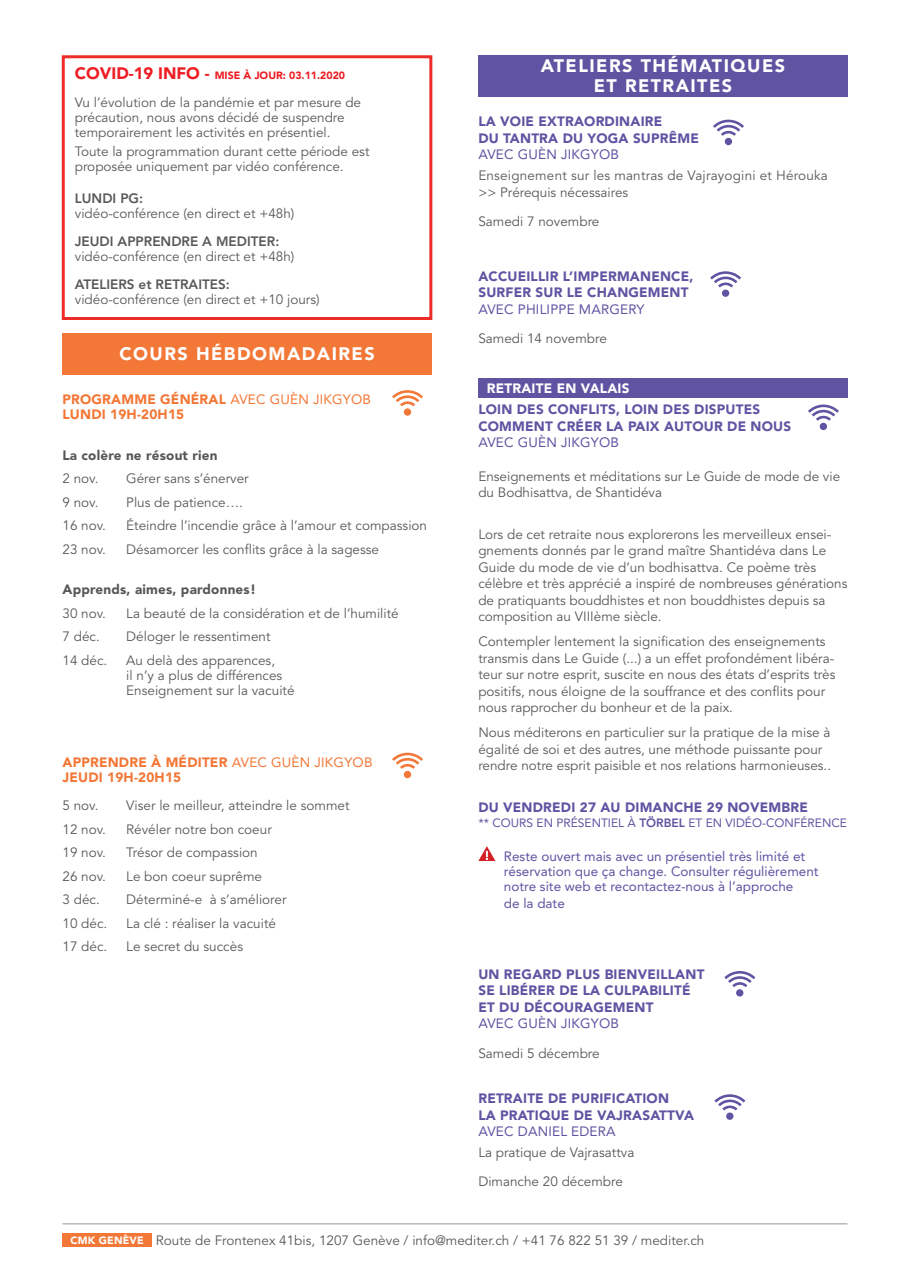
<style>
.page{position:relative;width:910px;height:1280px;background:#fff}
.page>*{position:absolute;margin:0;border:0;box-sizing:border-box;transform-origin:0 0}
.t1{font:900 18px/19.5px "Avenir";letter-spacing:.08em;color:#fff;text-align:center}
.t2{font:13.5px/16.5px "Avenir";color:#57585a}
.t3{font:900 13.5px/16.5px "Avenir";letter-spacing:.015em;color:#6053a2}
.t4{font:13.5px/15px "Avenir";color:#6053a2}
.t5{font:900 13.5px/15px "Avenir";letter-spacing:.015em;color:#f37736}
.t6{font:900 13.5px "Avenir";letter-spacing:.015em;color:#57585a}
.t7{font:900 13.5px "Avenir";letter-spacing:.015em;color:#fff}
.t8{font:12px "Avenir";color:#6053a2}
.t9{font:900 10.5px "Avenir";color:#ee1d23}
.t10{font:900 10.5px "Avenir";letter-spacing:.015em;color:#fff}
.s1{font-size:16.5px}
.s2{font-weight:800}
.s3{font-weight:400}
</style>
<div class="page">
<hr style="left:63px;top:1223px;width:784px;height:1px;background:#939598">
<div style="left:63px;top:333px;width:369px;height:41px;background:#f37736"></div>
<div style="left:63px;top:1233px;width:89px;height:14px;background:#f37736"></div>
<svg style="left:392px;top:390px;width:31px;height:26px"></svg>
<svg style="left:392px;top:753px;width:31px;height:25px"></svg>
<div style="left:478px;top:55px;width:369px;height:41px;background:#6053a2"></div>
<div style="left:478px;top:378px;width:369px;height:20px;background:#6053a2"></div>
<svg style="left:478px;top:846px;width:17px;height:15px"></svg>
<svg style="left:713px;top:120px;width:31px;height:25px"></svg>
<svg style="left:710px;top:271px;width:31px;height:26px"></svg>
<svg style="left:808px;top:405px;width:31px;height:25px"></svg>
<svg style="left:724px;top:971px;width:31px;height:25px"></svg>
<svg style="left:714px;top:1094px;width:31px;height:26px"></svg>
<div style="left:62px;top:55px;width:370px;height:265px;border:3px solid #ee2d29"></div>
<p class="t9" style="left:75px;top:69px;width:272px"><span class="s1">COVID-19 INFO -</span> MISE À JOUR: 03.11.2020</p>
<p class="t2" style="left:75px;top:95px;width:288px;line-height:15px">Vu l’évolution de la pandémie et par mesure de précaution, nous avons décidé de suspendre temporairement les activités en présentiel.</p>
<p class="t2" style="left:75px;top:144px;width:296px;line-height:15px">Toute la programmation durant cette période est proposée uniquement par vidéo conférence.</p>
<p class="t2" style="left:75px;top:191px;width:221px;line-height:15px"><span class="s2">LUNDI PG:<br></span>vidéo-conférence (en direct et +48h)</p>
<p class="t2" style="left:75px;top:234px;width:221px;line-height:15px"><span class="s2">JEUDI APPRENDRE A MEDITER: </span>vidéo-conférence (en direct et +48h)</p>
<p class="t2" style="left:75px;top:277px;width:246px;line-height:15px"><span class="s2">ATELIERS et RETRAITES: </span>vidéo-conférence (en direct et +10 jours)</p>
<p class="t1" style="left:119px;top:344px;width:257px">COURS HÉBDOMADAIRES</p>
<p class="t5" style="left:63px;top:392px;width:310px">PROGRAMME GÉNÉRAL <span class="s3">AVEC GUÈN JIKGYOB<br></span>LUNDI 19H-20H15</p>
<p class="t6" style="left:63px;top:447px;width:157px">La colère ne résout rien</p>
<p class="t2" style="left:63px;top:471px;width:38px">2 nov.</p>
<p class="t2" style="left:126px;top:471px;width:124px">Gérer sans s’énerver</p>
<p class="t2" style="left:63px;top:494px;width:38px">9 nov.</p>
<p class="t2" style="left:126px;top:494px;width:118px">Plus de patience….</p>
<p class="t2" style="left:63px;top:518px;width:45px">16 nov.</p>
<p class="t2" style="left:126px;top:518px;width:302px">Éteindre l’incendie grâce à l’amour et compassion</p>
<p class="t2" style="left:63px;top:541px;width:45px">23 nov.</p>
<p class="t2" style="left:126px;top:541px;width:254px">Désamorcer les conflits grâce à la sagesse</p>
<p class="t6" style="left:63px;top:581px;width:195px">Apprends, aimes, pardonnes!</p>
<p class="t2" style="left:63px;top:605px;width:45px">30 nov.</p>
<p class="t2" style="left:126px;top:605px;width:274px">La beauté de la considération et de l’humilité</p>
<p class="t2" style="left:63px;top:629px;width:39px">7 déc.</p>
<p class="t2" style="left:126px;top:629px;width:146px">Déloger le ressentiment</p>
<p class="t2" style="left:63px;top:652px;width:46px">14 déc.</p>
<p class="t2" style="left:126px;top:653px;width:170px;line-height:15px">Au delà des apparences,<br>il n’y a plus de différences<br>Enseignement sur la vacuité</p>
<p class="t5" style="left:63px;top:755px;width:312px">APPRENDRE À MÉDITER <span class="s3">AVEC GUÈN JIKGYOB<br></span>JEUDI 19H-20H15</p>
<p class="t2" style="left:63px;top:797px;width:38px">5 nov.</p>
<p class="t2" style="left:126px;top:797px;width:225px">Viser le meilleur, atteindre le sommet</p>
<p class="t2" style="left:63px;top:821px;width:45px">12 nov.</p>
<p class="t2" style="left:126px;top:821px;width:147px">Révéler notre bon coeur</p>
<p class="t2" style="left:63px;top:844px;width:45px">19 nov.</p>
<p class="t2" style="left:126px;top:844px;width:133px">Trésor de compassion</p>
<p class="t2" style="left:63px;top:868px;width:45px">26 nov.</p>
<p class="t2" style="left:126px;top:868px;width:137px">Le bon coeur suprême</p>
<p class="t2" style="left:63px;top:891px;width:39px">3 déc.</p>
<p class="t2" style="left:126px;top:891px;width:162px">Déterminé-e à s’améliorer</p>
<p class="t2" style="left:63px;top:915px;width:46px">10 déc.</p>
<p class="t2" style="left:126px;top:915px;width:151px">La clé : réaliser la vacuité</p>
<p class="t2" style="left:63px;top:938px;width:46px">17 déc.</p>
<p class="t2" style="left:126px;top:938px;width:118px">Le secret du succès</p>
<p class="t1" style="left:541px;top:56px;width:246px">ATELIERS THÉMATIQUES<br>ET RETRAITES</p>
<p class="t3" style="left:478px;top:113px;width:222px">LA VOIE EXTRAORDINAIRE<br>DU TANTRA DU YOGA SUPRÊME<br><span class="s3">AVEC GUÈN JIKGYOB</span></p>
<p class="t2" style="left:478px;top:168px;width:351px">Enseignement sur les mantras de Vajrayogini et Hérouka &gt;&gt; Prérequis nécessaires</p>
<p class="t2" style="left:478px;top:213px;width:123px">Samedi 7 novembre</p>
<p class="t3" style="left:478px;top:268px;width:217px">ACCUEILLIR L’IMPERMANENCE,<br>SURFER SUR LE CHANGEMENT<br><span class="s3">AVEC PHILIPPE MARGERY</span></p>
<p class="t2" style="left:478px;top:330px;width:130px">Samedi 14 novembre</p>
<p class="t7" style="left:487px;top:380px;width:144px">RETRAITE EN VALAIS</p>
<p class="t3" style="left:478px;top:401px;width:314px">LOIN DES CONFLITS, LOIN DES DISPUTES<br>COMMENT CRÉER LA PAIX AUTOUR DE NOUS<br><span class="s3">AVEC GUÈN JIKGYOB</span></p>
<p class="t2" style="left:478px;top:468px;width:363px">Enseignements et méditations sur Le Guide de mode de vie du Bodhisattva, de Shantidéva</p>
<p class="t2" style="left:478px;top:526px;width:371px">Lors de cet retraite nous explorerons les merveilleux ensei&shy;gnements donnés par le grand maître Shantidéva dans Le Guide du mode de vie d’un bodhisattva. Ce poème très célèbre et très apprécié a inspiré de nombreuses générations de pratiquants bouddhistes et non bouddhistes depuis sa composition au VIIIème siècle.</p>
<p class="t2" style="left:478px;top:634px;width:359px">Contempler lentement la signification des enseignements transmis dans Le Guide (...) a un effet profondément libéra&shy;teur sur notre esprit, suscite en nous des états d’esprits très positifs, nous éloigne de la souffrance et des conflits pour nous rapprocher du bonheur et de la paix.</p>
<p class="t2" style="left:478px;top:725px;width:354px">Nous méditerons en particulier sur la pratique de la mise à égalité de soi et des autres, une méthode puissante pour rendre notre esprit paisible et nos relations harmonieuses..</p>
<p class="t3" style="left:478px;top:799px;width:331px">DU VENDREDI 27 AU DIMANCHE 29 NOVEMBRE</p>
<p class="t8" style="left:478px;top:816px;width:370px">** COURS EN PRÉSENTIEL À <span class="s2">TÖRBEL</span> ET EN VIDÉO-CONFÉRENCE</p>
<p class="t4" style="left:504px;top:849px;width:316px">Reste ouvert mais avec un présentiel très limité et réservation que ça change. Consulter régulièrement notre site web et recontactez-nous à l’approche</p>
<p class="t4" style="left:504px;top:895px;width:63px">de la date</p>
<p class="t3" style="left:478px;top:966px;width:228px">UN REGARD PLUS BIENVEILLANT<br>SE LIBÉRER DE LA CULPABILITÉ<br>ET DU DÉCOURAGEMENT<br><span class="s3">AVEC GUÈN JIKGYOB</span></p>
<p class="t2" style="left:478px;top:1045px;width:123px">Samedi 5 décembre</p>
<p class="t3" style="left:478px;top:1090px;width:217px">RETRAITE DE PURIFICATION<br>LA PRATIQUE DE VAJRASATTVA<br><span class="s3">AVEC DANIEL EDERA</span></p>
<p class="t2" style="left:478px;top:1144px;width:157px">La pratique de Vajrasattva</p>
<p class="t2" style="left:478px;top:1174px;width:146px">Dimanche 20 décembre</p>
<p class="t10" style="left:71px;top:1234px;width:75px">CMK GENÈVE</p>
<p class="t2" style="left:156px;top:1232px;width:550px">Route de Frontenex 41bis, 1207 Genève / info@mediter.ch / +41 76 822 51 39 / mediter.ch</p>
</div>
